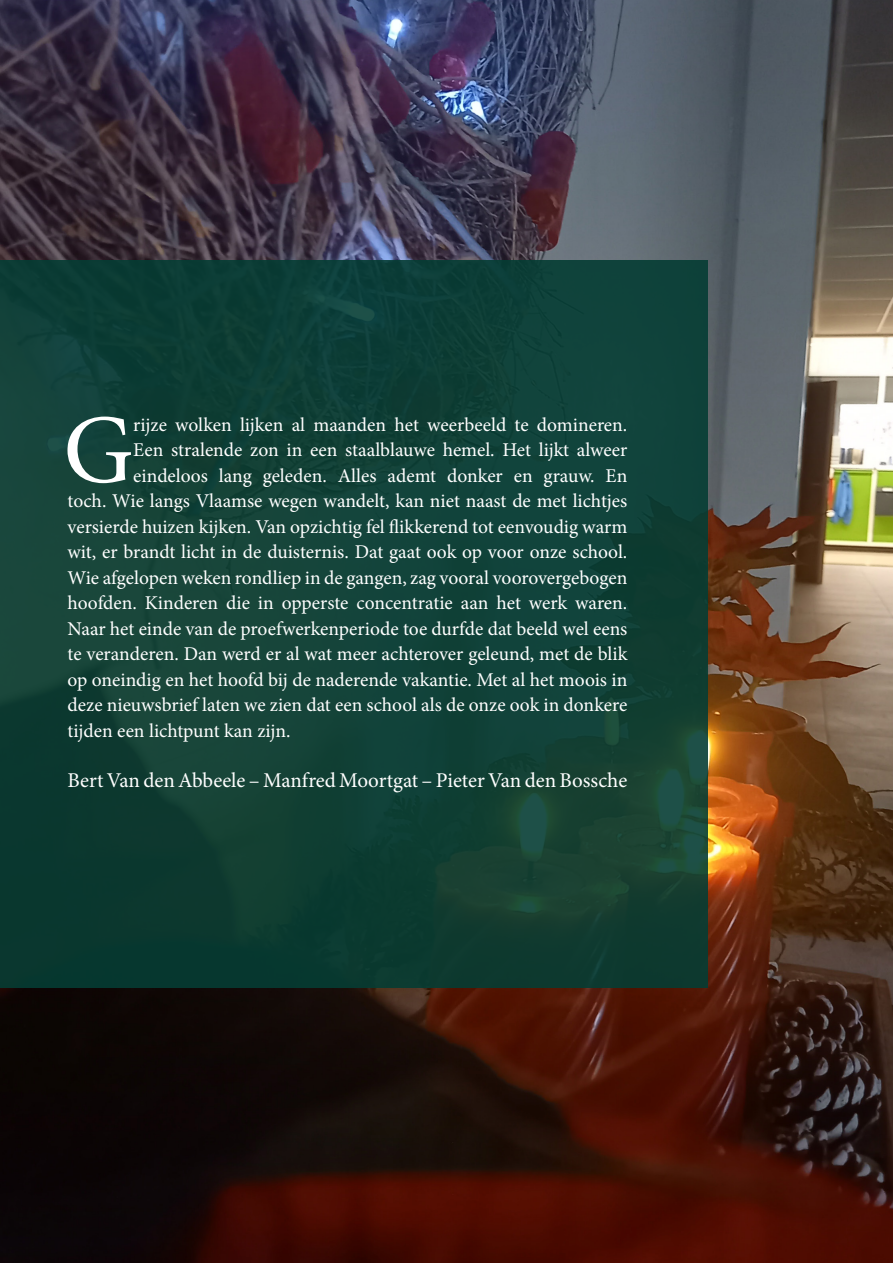
<style>
.page{position:relative;width:893px;height:1263px;background:#fff}
.page>*{position:absolute;margin:0;border:0;box-sizing:border-box;transform-origin:0 0}
.t1{font:97.95px "Minion Pro";color:#fff}
.t2{font:21px "Minion Pro";color:#fff}
.t3{font:19.5px "Minion Pro";color:#fff}
</style>
<div class="page">
<img style="left:0;top:0;width:893px;height:1263px">
<div style="left:0;top:260px;width:708px;height:727px;background:#114137"></div>
<p class="t1" style="left:63px;top:385px;width:72px">G</p>
<p class="t3" style="left:133px;top:411px;width:496px">rijze wolken lijken al maanden het weerbeeld te domineren.</p>
<p class="t3" style="left:133px;top:437px;width:496px">Een stralende zon in een staalblauwe hemel. Het lijkt alweer</p>
<p class="t3" style="left:133px;top:462px;width:496px">eindeloos lang geleden. Alles ademt donker en grauw. En</p>
<p class="t3" style="left:68px;top:488px;width:561px">toch. Wie langs Vlaamse wegen wandelt, kan niet naast de met lichtjes</p>
<p class="t3" style="left:68px;top:513px;width:561px">versierde huizen kijken. Van opzichtig fel flikkerend tot eenvoudig warm</p>
<p class="t3" style="left:68px;top:539px;width:561px">wit, er brandt licht in de duisternis. Dat gaat ook op voor onze school.</p>
<p class="t3" style="left:68px;top:564px;width:561px">Wie afgelopen weken rondliep in de gangen, zag vooral voorovergebogen</p>
<p class="t3" style="left:68px;top:590px;width:561px">hoofden. Kinderen die in opperste concentratie aan het werk waren.</p>
<p class="t3" style="left:68px;top:615px;width:561px">Naar het einde van de proefwerkenperiode toe durfde dat beeld wel eens</p>
<p class="t3" style="left:68px;top:641px;width:561px">te veranderen. Dan werd er al wat meer achterover geleund, met de blik</p>
<p class="t3" style="left:68px;top:666px;width:561px">op oneindig en het hoofd bij de naderende vakantie. Met al het moois in</p>
<p class="t3" style="left:68px;top:692px;width:561px">deze nieuwsbrief laten we zien dat een school als de onze ook in donkere</p>
<p class="t3" style="left:68px;top:717px;width:225px">tijden een lichtpunt kan zijn.</p>
<p class="t2" style="left:68px;top:767px;width:561px">Bert Van den Abbeele – Manfred Moortgat – Pieter Van den Bossche</p>
</div>
